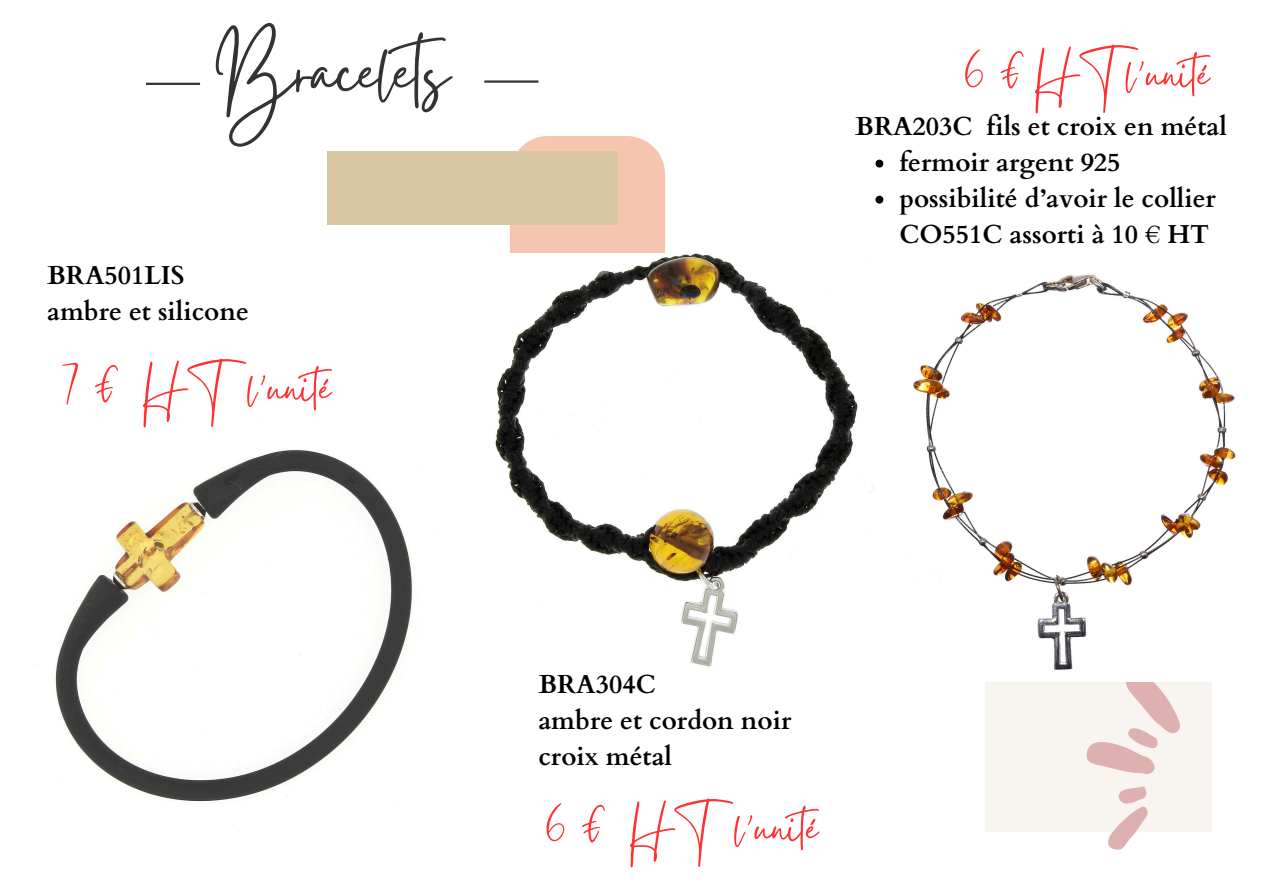
<style>
.page{position:relative;width:1263px;height:894px;background:#fff}
.page>*{position:absolute;margin:0;border:0;box-sizing:border-box;transform-origin:0 0}
.t1{font:89.7px "Gistesy";color:#343331}
.t2{font:52.5px "Gistesy";color:#ff3131}
.t3{font:700 25.95px/36px "Cardo";color:#000}
</style>
<div class="page">
<hr style="left:146px;top:83px;width:54px;height:2px;background:#343331">
<hr style="left:484px;top:80px;width:54px;height:3px;background:#343331">
<div style="left:985px;top:604px;width:227px;height:227px;background:#f8f4f0"></div>
<div style="left:510px;top:136px;width:155px;height:117px;background:#f6c5af"></div>
<svg style="left:1086px;top:681px;width:94px;height:168px"></svg>
<div style="left:328px;top:151px;width:290px;height:73px;background:#d8c7a2"></div>
<img style="left:913px;top:274px;width:323px;height:407px">
<img style="left:495px;top:253px;width:379px;height:414px">
<img style="left:34px;top:450px;width:379px;height:352px">
<svg style="left:875px;top:160px;width:8px;height:7px"></svg>
<svg style="left:875px;top:196px;width:8px;height:7px"></svg>
<h1 class="t1" style="left:216px;top:9px;width:257px">Bracelets</h1>
<h3 class="t3" style="left:47px;top:258px;width:203px">BRA501LIS ambre et silicone</h3>
<p class="t2" style="left:57px;top:352px;width:164px">7€ HT</p>
<p class="t2" style="left:247px;top:352px;width:101px">l’unité</p>
<h3 class="t2" style="left:962px;top:38px;width:264px">6 € HT l’unité</h3>
<p class="t3" style="left:855px;top:109px;width:373px">BRA203C fils et croix en métal</p>
<p class="t3" style="left:899px;top:145px;width:223px">fermoir argent 925</p>
<p class="t3" style="left:899px;top:181px;width:318px">possibilité d’avoir le collier<br>CO551C assorti à 10 € HT</p>
<p class="t3" style="left:538px;top:666px;width:255px">BRA304C<br>ambre et cordon noir croix métal</p>
<p class="t2" style="left:544px;top:792px;width:61px">6 €</p>
<h2 class="t2" style="left:630px;top:792px;width:205px">HT l’unité</h2>
</div>
